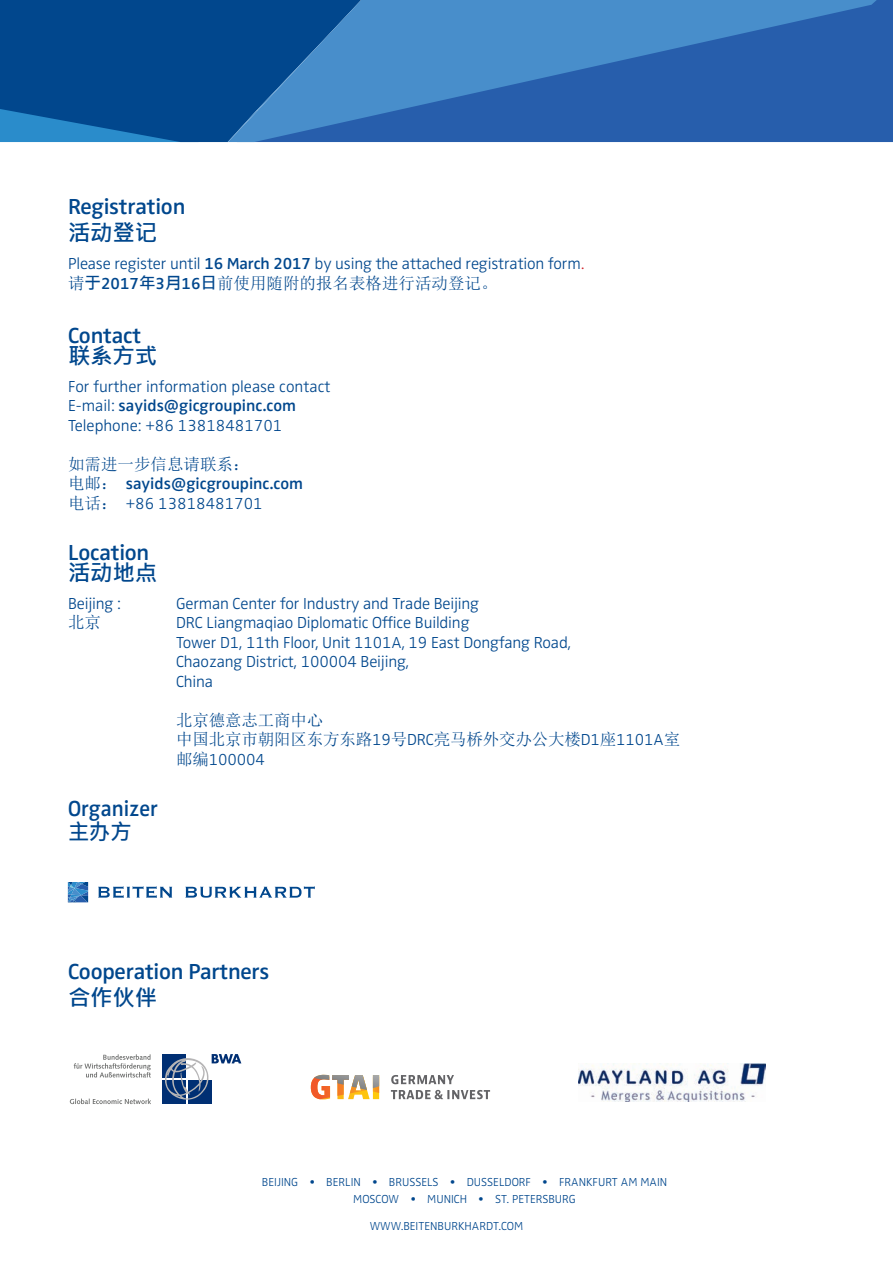
<style>
.page{position:relative;width:893px;height:1263px;background:#fff}
.page>*{position:absolute;margin:0;border:0;box-sizing:border-box;transform-origin:0 0}
.t1{font:600 22.5px "Zwo OT";letter-spacing:-.01em;color:#01478d}
.t2{font:700 22.5px "Microsoft Jheng Hei";letter-spacing:-.01em;color:#01478d}
.t3{font:600 22.5px "Zwo OT";letter-spacing:-.01em;color:#01478d;scale:.95 1}
.t4{font:700 22.5px "Microsoft Jheng Hei";letter-spacing:-.01em;color:#01478d;scale:.95 1}
.t5{font:300 16.5px "Zwo OT";letter-spacing:-.01em;color:#01478d}
.t6{font:16.5px "Sim Sun";letter-spacing:-.01em;color:#01478d}
.t7{font:600 16.5px "Zwo OT";color:#01478d}
.t8{font:300 12px "Zwo OT";color:#01478d}
.s1{font-weight:600}
.s2{color:#d1232a}
.s3{font-family:"Microsoft Jheng Hei";font-weight:700}
.s4{font-family:"Zwo OT";font-weight:600}
.s5{font-weight:300}
.s6{font-family:"Sim Sun";font-weight:400}
.s7{font-family:"Zwo OT";font-weight:300}
</style>
<div class="page">
<div style="left:0;top:0;width:228px;height:40px;background:#01478d"></div>
<div style="left:877px;top:0;width:16px;height:142px;background:#275eac"></div>
<svg style="left:0;top:40px;width:228px;height:102px;background:#064f94"></svg>
<svg style="left:228px;top:0;width:649px;height:142px;background:#3170b6"></svg>
<svg style="left:98px;top:886px;width:74px;height:12px"></svg>
<svg style="left:68px;top:882px;width:20px;height:20px"></svg>
<svg style="left:185px;top:886px;width:130px;height:12px"></svg>
<div style="left:162px;top:1054px;width:23px;height:24px;background:#002f73"></div>
<div style="left:188px;top:1080px;width:24px;height:24px;background:#002f73"></div>
<div style="left:162px;top:1080px;width:23px;height:24px;background:#002f73"></div>
<svg style="left:74px;top:1054px;width:77px;height:23px"></svg>
<svg style="left:70px;top:1098px;width:81px;height:6px"></svg>
<svg style="left:165px;top:1054px;width:76px;height:46px"></svg>
<svg style="left:311px;top:1075px;width:68px;height:24px"></svg>
<svg style="left:391px;top:1075px;width:99px;height:24px"></svg>
<img style="left:578px;top:1063px;width:187px;height:39px">
<p class="t1" style="left:68px;top:193px;width:119px">Registration</p>
<p class="t2" style="left:68px;top:219px;width:91px">活动登记</p>
<p class="t5" style="left:68px;top:254px;width:518px">Please register until <span class="s1">16 March 2017</span> by using the attached registration form<span class="s2">.</span></p>
<p class="t6" style="left:68px;top:275px;width:431px">请<span class="s3">于</span><span class="s4">2017</span><span class="s3">年</span><span class="s4">3</span><span class="s3">月</span><span class="s4">16</span><span class="s3">日</span>前使用随附的报名表格进行活动登记。</p>
<p class="t1" style="left:68px;top:322px;width:75px">Contact</p>
<p class="t2" style="left:68px;top:341px;width:91px">联系方式</p>
<p class="t5" style="left:68px;top:377px;width:264px">For further information please contact</p>
<p class="t7" style="left:68px;top:396px;width:230px"><span class="s5">E-mail:</span> sayids@gicgroupinc.com</p>
<p class="t5" style="left:68px;top:416px;width:216px">Telephone: +86 13818481701</p>
<p class="t6" style="left:68px;top:456px;width:183px">如需进一步信息请联系：</p>
<p class="t7" style="left:68px;top:474px;width:237px"><span class="s6">电邮：</span> sayids@gicgroupinc.com</p>
<p class="t5" style="left:68px;top:494px;width:196px"><span class="s6">电话：</span> +86 13818481701</p>
<p class="t1" style="left:68px;top:539px;width:83px">Location</p>
<p class="t2" style="left:68px;top:558px;width:91px">活动地点</p>
<p class="t5" style="left:68px;top:594px;width:54px">Beijing :</p>
<p class="t5" style="left:176px;top:594px;width:305px">German Center for Industry and Trade Beijing</p>
<p class="t6" style="left:68px;top:614px;width:34px">北京</p>
<p class="t5" style="left:176px;top:613px;width:295px">DRC Liangmaqiao Diplomatic Office Building</p>
<p class="t5" style="left:176px;top:633px;width:396px">Tower D1, 11th Floor, Unit 1101A, 19 East Dongfang Road,</p>
<p class="t5" style="left:176px;top:652px;width:235px">Chaozang District, 100004 Beijing,</p>
<p class="t5" style="left:176px;top:672px;width:39px">China</p>
<p class="t6" style="left:176px;top:712px;width:149px">北京德意志工商中心</p>
<p class="t6" style="left:176px;top:731px;width:506px">中国北京市朝阳区东方东路<span class="s7">19</span>号<span class="s7">DRC</span>亮马桥外交办公大楼<span class="s7">D1</span>座<span class="s7">1101A</span>室</p>
<p class="t5" style="left:176px;top:750px;width:90px"><span class="s6">邮编</span>100004</p>
<p class="t3" style="left:68px;top:795px;width:96px">Organizer</p>
<p class="t4" style="left:68px;top:817px;width:69px">主办方</p>
<p class="t1" style="left:68px;top:958px;width:203px">Cooperation Partners</p>
<p class="t2" style="left:68px;top:983px;width:91px">合作伙伴</p>
<p class="t8" style="left:262px;top:1175px;width:407px">BEIJING • BERLIN • BRUSSELS • DUSSELDORF • FRANKFURT AM MAIN</p>
<p class="t8" style="left:353px;top:1191px;width:224px">MOSCOW • MUNICH • ST. PETERSBURG</p>
<p class="t8" style="left:370px;top:1219px;width:155px">WWW.BEITENBURKHARDT.COM</p>
</div>
